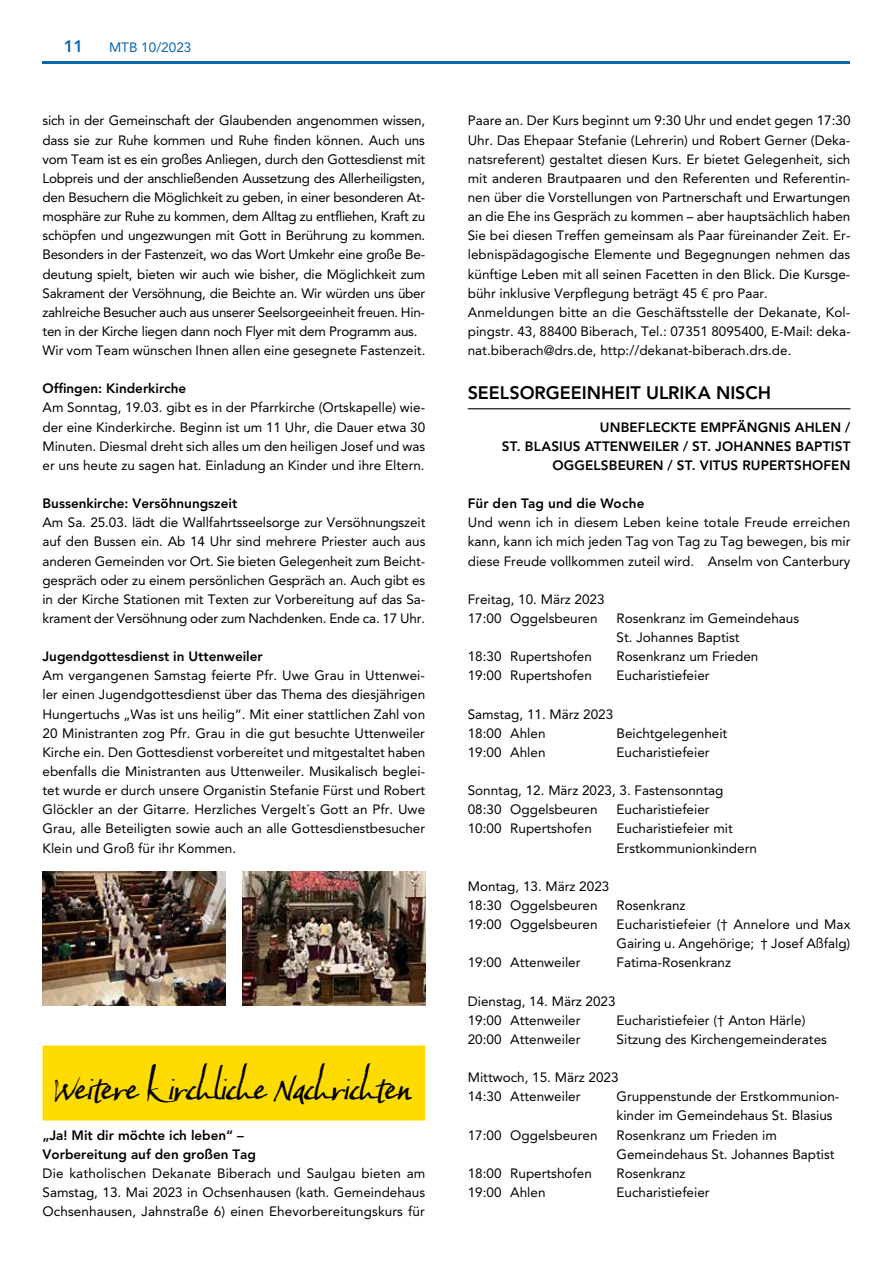
<style>
.page{position:relative;width:893px;height:1263px;background:#fff}
.page>*{position:absolute;margin:0;border:0;box-sizing:border-box;transform-origin:0 0}
.t1{font:37.5px "Baka Too";letter-spacing:-.01em;color:#000}
.t2{font:800 18px "Avenir LT Pro";color:#000}
.t3{font:800 16.5px "Avenir LT Pro";color:#0666b0}
.t4{font:13.5px/19.2px "Avenir LT Pro";color:#000}
.t5{font:13.5px/19.2px "Avenir LT Pro";letter-spacing:-.02em;color:#000}
.t6{font:800 13.5px/19.2px "Avenir LT Pro";color:#000;text-align:right}
.t7{font:13.5px "Avenir LT Pro";color:#0666b0}
</style>
<div class="page">
<hr style="left:43px;top:62px;width:807px;height:2px;background:#0666b0">
<hr style="left:468px;top:408px;width:382px;height:1px;background:#000">
<div style="left:43px;top:1045px;width:382px;height:75px;background:#ffdc01"></div>
<img style="left:43px;top:872px;width:182px;height:134px">
<img style="left:242px;top:872px;width:183px;height:134px">
<p class="t3" style="left:64px;top:36px;width:21px">11</p>
<p class="t7" style="left:109px;top:39px;width:84px">MTB 10/2023</p>
<p class="t5" style="left:43px;top:111px;width:384px">sich in der Gemeinschaft der Glaubenden angenommen wissen, dass sie zur Ruhe kommen und Ruhe finden können. Auch uns vom Team ist es ein großes Anliegen, durch den Gottesdienst mit Lobpreis und der anschließenden Aussetzung des Allerheiligsten, den Besuchern die Möglichkeit zu geben, in einer besonderen At&shy;mosphäre zur Ruhe zu kommen, dem Alltag zu entfliehen, Kraft zu schöpfen und ungezwungen mit Gott in Berührung zu kommen.<br>Besonders in der Fastenzeit, wo das Wort Umkehr eine große Be&shy;deutung spielt, bieten wir auch wie bisher, die Möglichkeit zum Sakrament der Versöhnung, die Beichte an. Wir würden uns über zahlreiche Besucher auch aus unserer Seelsorgeeinheit freuen. Hin&shy;ten in der Kirche liegen dann noch Flyer mit dem Programm aus.<br>Wir vom Team wünschen Ihnen allen eine gesegnete Fastenzeit.</p>
<p class="t6" style="left:43px;top:379px;width:145px">Offingen: Kinderkirche</p>
<p class="t4" style="left:43px;top:398px;width:384px;text-align:justify">Am Sonntag, 19.03. gibt es in der Pfarrkirche (Ortskapelle) wie&shy;der eine Kinderkirche. Beginn ist um 11 Uhr, die Dauer etwa 30<br>Minuten. Diesmal dreht sich alles um den heiligen Josef und was er uns heute zu sagen hat. Einladung an Kinder und ihre Eltern.</p>
<p class="t6" style="left:43px;top:494px;width:196px">Bussenkirche: Versöhnungszeit</p>
<p class="t4" style="left:43px;top:513px;width:384px;text-align:justify">Am Sa. 25.03. lädt die Wallfahrtsseelsorge zur Versöhnungszeit auf den Bussen ein. Ab 14 Uhr sind mehrere Priester auch aus anderen Gemeinden vor Ort. Sie bieten Gelegenheit zum Beicht&shy;gespräch oder zu einem persönlichen Gespräch an. Auch gibt es in der Kirche Stationen mit Texten zur Vorbereitung auf das Sa&shy;krament der Versöhnung oder zum Nachdenken. Ende ca. 17 Uhr.</p>
<p class="t6" style="left:43px;top:647px;width:222px">Jugendgottesdienst in Uttenweiler</p>
<p class="t4" style="left:43px;top:666px;width:384px;text-align:justify">Am vergangenen Samstag feierte Pfr. Uwe Grau in Uttenwei&shy;ler einen Jugendgottesdienst über das Thema des diesjährigen Hungertuchs „Was ist uns heilig“. Mit einer stattlichen Zahl von 20 Ministranten zog Pfr. Grau in die gut besuchte Uttenweiler Kirche ein. Den Gottesdienst vorbereitet und mitgestaltet haben ebenfalls die Ministranten aus Uttenweiler. Musikalisch beglei&shy;tet wurde er durch unsere Organistin Stefanie Fürst und Robert Glöckler an der Gitarre. Herzliches Vergelt´s Gott an Pfr. Uwe Grau, alle Beteiligten sowie auch an alle Gottesdienstbesucher Klein und Groß für ihr Kommen.</p>
<h1 class="t1" style="left:55px;top:1065px;width:359px">Weitere k irchliche Nachrichten</h1>
<p class="t6" style="left:43px;top:1125px;width:215px;text-align:left">„Ja! Mit dir möchte ich leben“ –<br>Vorbereitung auf den großen Tag</p>
<p class="t4" style="left:43px;top:1163px;width:384px;text-align:justify">Die katholischen Dekanate Biberach und Saulgau bieten am Samstag, 13. Mai 2023 in Ochsenhausen (kath. Gemeindehaus Ochsenhausen, Jahnstraße 6) einen Ehevorbereitungskurs für</p>
<p class="t4" style="left:468px;top:111px;width:384px">Paare an. Der Kurs beginnt um 9:30 Uhr und endet gegen 17:30<br>Uhr. Das Ehepaar Stefanie (Lehrerin) und Robert Gerner (Deka&shy;natsreferent) gestaltet diesen Kurs. Er bietet Gelegenheit, sich mit anderen Brautpaaren und den Referenten und Referentin&shy;nen über die Vorstellungen von Partnerschaft und Erwartungen an die Ehe ins Gespräch zu kommen – aber hauptsächlich haben Sie bei diesen Treffen gemeinsam als Paar füreinander Zeit. Er&shy;lebnispädagogische Elemente und Begegnungen nehmen das künftige Leben mit all seinen Facetten in den Blick. Die Kursge&shy;bühr inklusive Verpflegung beträgt 45 € pro Paar.<br>Anmeldungen bitte an die Geschäftsstelle der Dekanate, Kol&shy;pingstr. 43, 88400 Biberach, Tel.: 07351 8095400, E-Mail: deka&shy;nat.biberach@drs.de, http://dekanat-biberach.drs.de.</p>
<h2 class="t2" style="left:468px;top:382px;width:305px">SEELSORGEEINHEIT ULRIKA NISCH</h2>
<p class="t6" style="left:502px;top:417px;width:350px">UNBEFLECKTE EMPFÄNGNIS AHLEN /<br>ST. BLASIUS ATTENWEILER / ST. JOHANNES BAPTIST<br>OGGELSBEUREN / ST. VITUS RUPERTSHOFEN</p>
<p class="t6" style="left:468px;top:494px;width:178px">Für den Tag und die Woche</p>
<p class="t4" style="left:468px;top:513px;width:384px;text-align:justify">Und wenn ich in diesem Leben keine totale Freude erreichen kann, kann ich mich jeden Tag von Tag zu Tag bewegen, bis mir diese Freude vollkommen zuteil wird. Anselm von Canterbury</p>
<p class="t4" style="left:468px;top:589px;width:138px">Freitag, 10. März 2023<br>17:00 Oggelsbeuren</p>
<p class="t4" style="left:617px;top:609px;width:184px">Rosenkranz im Gemeindehaus<br>St. Johannes Baptist</p>
<p class="t4" style="left:468px;top:647px;width:126px">18:30 Rupertshofen</p>
<p class="t4" style="left:617px;top:647px;width:143px">Rosenkranz um Frieden</p>
<p class="t4" style="left:468px;top:666px;width:126px">19:00 Rupertshofen</p>
<p class="t4" style="left:617px;top:666px;width:95px">Eucharistiefeier</p>
<p class="t4" style="left:468px;top:704px;width:147px">Samstag, 11. März 2023<br>18:00 Ahlen</p>
<p class="t4" style="left:617px;top:723px;width:112px">Beichtgelegenheit</p>
<p class="t4" style="left:468px;top:742px;width:79px">19:00 Ahlen</p>
<p class="t4" style="left:617px;top:742px;width:95px">Eucharistiefeier</p>
<p class="t4" style="left:468px;top:781px;width:257px">Sonntag, 12. März 2023, 3. Fastensonntag<br>08:30 Oggelsbeuren</p>
<p class="t4" style="left:617px;top:800px;width:95px">Eucharistiefeier</p>
<p class="t4" style="left:468px;top:819px;width:126px">10:00 Rupertshofen</p>
<p class="t4" style="left:617px;top:819px;width:142px">Eucharistiefeier mit<br>Erstkommunionkindern</p>
<p class="t4" style="left:468px;top:876px;width:143px">Montag, 13. März 2023<br>18:30 Oggelsbeuren</p>
<p class="t4" style="left:617px;top:895px;width:71px">Rosenkranz</p>
<p class="t4" style="left:468px;top:915px;width:131px">19:00 Oggelsbeuren</p>
<p class="t4" style="left:617px;top:915px;width:235px">Eucharistiefeier († Annelore und Max<br>Gairing u. Angehörige; † Josef Aßfalg)</p>
<p class="t4" style="left:468px;top:953px;width:114px">19:00 Attenweiler</p>
<p class="t4" style="left:617px;top:953px;width:116px">Fatima-Rosenkranz</p>
<p class="t4" style="left:468px;top:991px;width:149px">Dienstag, 14. März 2023<br>19:00 Attenweiler</p>
<p class="t4" style="left:617px;top:1010px;width:190px">Eucharistiefeier († Anton Härle)</p>
<p class="t4" style="left:468px;top:1029px;width:114px">20:00 Attenweiler</p>
<p class="t4" style="left:617px;top:1029px;width:212px">Sitzung des Kirchengemeinderates</p>
<p class="t4" style="left:468px;top:1068px;width:152px">Mittwoch, 15. März 2023<br>14:30 Attenweiler</p>
<p class="t4" style="left:617px;top:1087px;width:224px">Gruppenstunde der Erstkommunion&shy;kinder im Gemeindehaus St. Blasius</p>
<p class="t4" style="left:468px;top:1125px;width:131px">17:00 Oggelsbeuren</p>
<p class="t4" style="left:617px;top:1125px;width:220px">Rosenkranz um Frieden im<br>Gemeindehaus St. Johannes Baptist</p>
<p class="t4" style="left:468px;top:1163px;width:126px">18:00 Rupertshofen</p>
<p class="t4" style="left:617px;top:1163px;width:71px">Rosenkranz</p>
<p class="t4" style="left:468px;top:1182px;width:79px">19:00 Ahlen</p>
<p class="t4" style="left:617px;top:1182px;width:95px">Eucharistiefeier</p>
</div>
